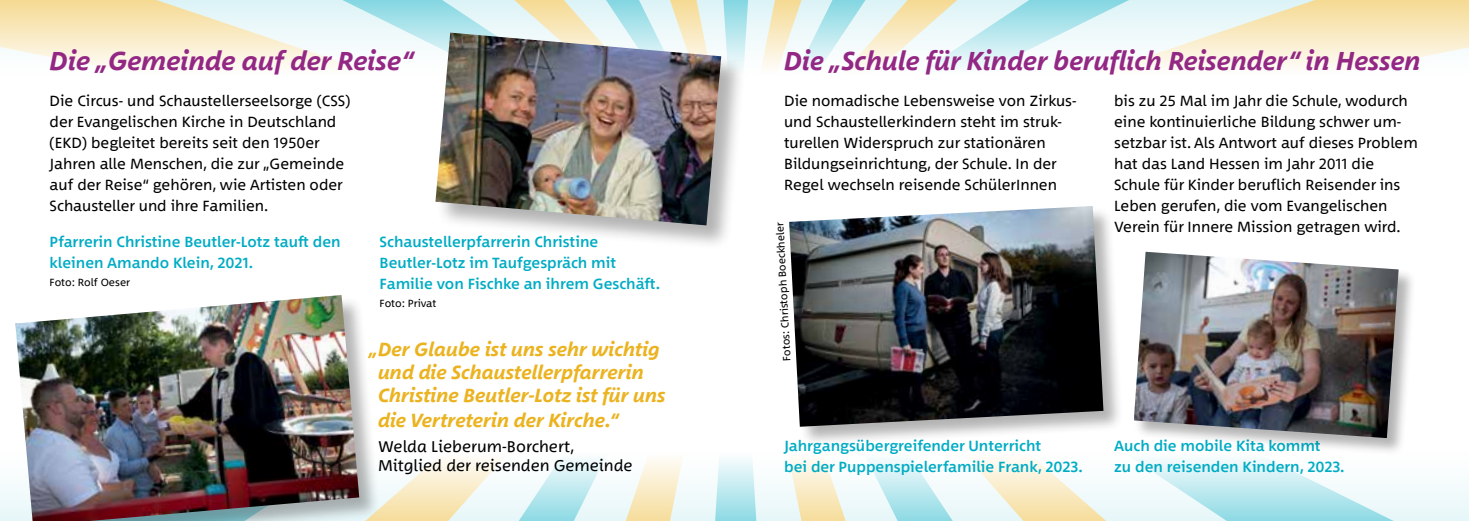
<style>
.page{position:relative;width:1469px;height:521px;background:#fff}
.page>*{position:absolute;margin:0;border:0;box-sizing:border-box;transform-origin:0 0}
.t1{font:italic 700 26.25px "Between 3";color:#932784}
.t2{font:italic 700 19.25px/23.1px "Between 3";color:#ebb320}
.t3{font:15.75px/19.2px "Between 3";color:#000}
.t4{font:14.88px/21px "Between 2";color:#000}
.t5{font:500 14.88px/21px "Between 2";color:#00acc4}
.t6{font:10.5px "Between 2";color:#000}
</style>
<div class="page">
<svg style="left:0;top:0;width:1468px;height:69px"></svg>
<svg style="left:0;top:458px;width:1468px;height:63px"></svg>
<div style="left:789px;top:206px;width:335px;height:241px;background:#000;opacity:.3"></div>
<img style="left:789px;top:206px;width:314px;height:221px">
<div style="left:436px;top:33px;width:310px;height:217px;background:#000;opacity:.3"></div>
<img style="left:435px;top:33px;width:286px;height:192px">
<div style="left:16px;top:296px;width:365px;height:225px;background:#000;opacity:.3"></div>
<img style="left:15px;top:295px;width:344px;height:226px">
<div style="left:1133px;top:251px;width:283px;height:205px;background:#000;opacity:.3"></div>
<img style="left:1133px;top:252px;width:265px;height:186px">
<h1 class="t1" style="left:50px;top:45px;width:366px">Die „Gemeinde auf der Reise“</h1>
<h1 class="t1" style="left:784px;top:45px;width:638px">Die „Schule für Kinder beruflich Reisender“ in Hessen</h1>
<p class="t4" style="left:50px;top:90px;width:302px">Die Circus- und Schaustellerseelsorge (CSS) der Evangelischen Kirche in Deutschland (EKD) begleitet bereits seit den 1950er Jahren alle Menschen, die zur „Gemeinde auf der Reise“ gehören, wie Artisten oder Schausteller und ihre Familien.</p>
<p class="t5" style="left:50px;top:231px;width:292px">Pfarrerin Christine Beutler-Lotz tauft den kleinen Amando Klein, 2021.</p>
<p class="t6" style="left:50px;top:275px;width:82px">Foto: Rolf Oeser</p>
<p class="t5" style="left:379px;top:231px;width:282px">Schaustellerpfarrerin Christine<br>Beutler-Lotz im Taufgespräch mit<br>Familie von Fischke an ihrem Geschäft.</p>
<p class="t6" style="left:379px;top:296px;width:58px">Foto: Privat</p>
<p class="t2" style="left:378px;top:337px;width:289px;text-indent:-10px">„Der Glaube ist uns sehr wichtig und die Schaustellerpfarrerin<br>Christine Beutler-Lotz ist für uns</p>
<p class="t2" style="left:378px;top:409px;width:242px">die Vertreterin der Kirche.“</p>
<p class="t3" style="left:378px;top:436px;width:256px">Welda Lieberum-Borchert,<br>Mitglied der reisenden Gemeinde</p>
<p class="t4" style="left:784px;top:90px;width:294px">Die nomadische Lebensweise von Zirkus&shy;und Schaustellerkindern steht im struk&shy;turellen Widerspruch zur stationären Bildungseinrichtung, der Schule. In der Regel wechseln reisende SchülerInnen</p>
<p class="t4" style="left:1114px;top:90px;width:305px">bis zu 25 Mal im Jahr die Schule, wodurch eine kontinuierliche Bildung schwer um&shy;setzbar ist. Als Antwort auf dieses Problem hat das Land Hessen im Jahr 2011 die Schule für Kinder beruflich Reisender ins Leben gerufen, die vom Evangelischen Verein für Innere Mission getragen wird.</p>
<p class="t6" style="left:780px;top:361px;width:141px;rotate:-93deg">Fotos: Christoph Boeckheler</p>
<p class="t5" style="left:784px;top:435px;width:300px">Jahrgangsübergreifender Unterricht<br>bei der Puppenspielerfamilie Frank, 2023.</p>
<p class="t5" style="left:1114px;top:435px;width:232px">Auch die mobile Kita kommt<br>zu den reisenden Kindern, 2023.</p>
</div>
